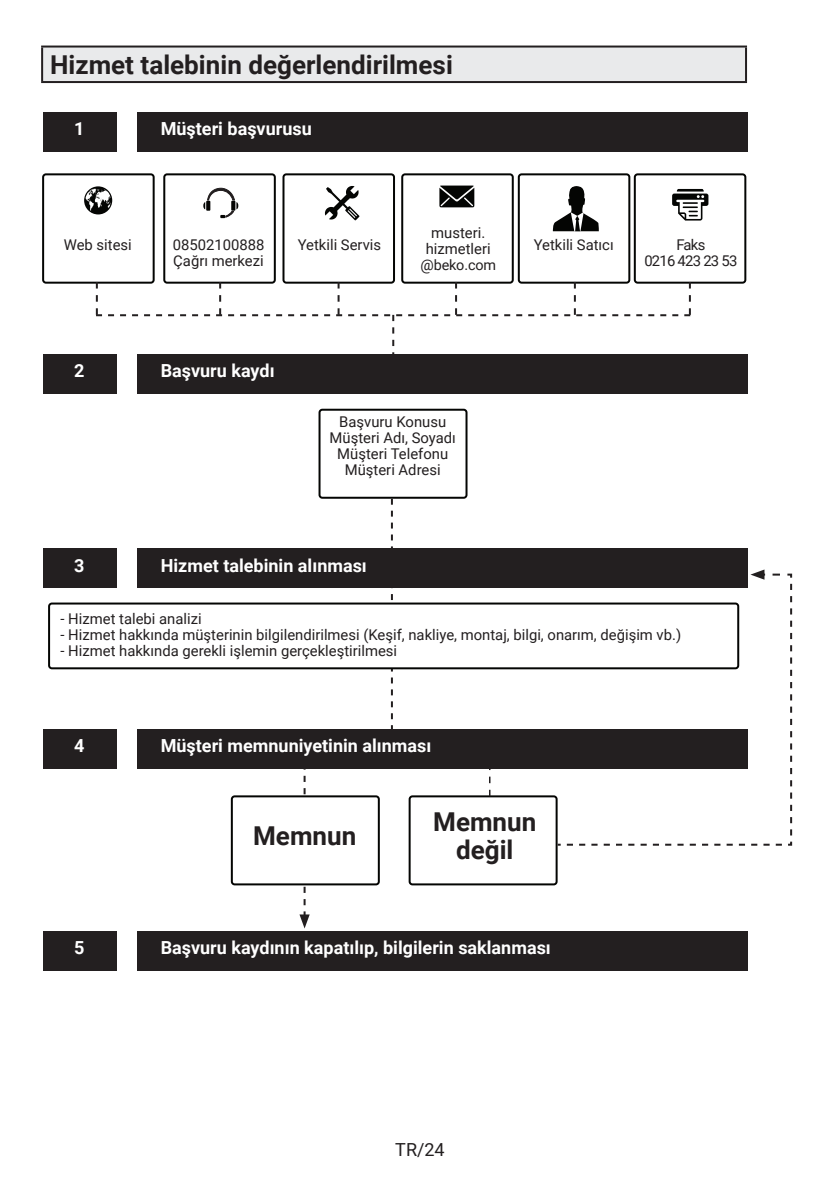
<style>
.page{position:relative;width:840px;height:1191px;background:#fff}
.page>*{position:absolute;margin:0;border:0;box-sizing:border-box;transform-origin:0 0}
.t1{font:700 26px/28px "Roboto";color:#231f20;text-align:center}
.t2{font:700 18px "Roboto";color:#fff}
.t3{font:18px "Roboto";color:#231f20}
.t4{font:14.8px/16px "Roboto";color:#231f20;text-align:center}
.t5{font:14.8px/16px "Roboto";letter-spacing:-.05em;color:#231f20;text-align:center}
.t6{font:14.4px "Roboto";letter-spacing:-.01em;color:#231f20}
.s1{font-size:14.8px}
</style>
<div class="page">
<div style="left:42px;top:47px;width:703px;height:35px;background:#e9eaeb"></div>
<hr style="left:41px;top:46px;width:705px;height:2px;background:#231f20">
<hr style="left:41px;top:48px;width:2px;height:33px;background:#231f20">
<hr style="left:744px;top:48px;width:2px;height:33px;background:#231f20">
<hr style="left:41px;top:81px;width:705px;height:2px;background:#231f20">
<div style="left:43px;top:112px;width:73px;height:39px;background:#231f20"></div>
<div style="left:43px;top:355px;width:73px;height:39px;background:#231f20"></div>
<div style="left:43px;top:549px;width:73px;height:39px;background:#231f20"></div>
<div style="left:43px;top:729px;width:73px;height:40px;background:#231f20"></div>
<div style="left:43px;top:931px;width:73px;height:39px;background:#231f20"></div>
<div style="left:137px;top:112px;width:609px;height:39px;background:#231f20"></div>
<div style="left:137px;top:355px;width:609px;height:39px;background:#231f20"></div>
<div style="left:137px;top:549px;width:609px;height:39px;background:#231f20"></div>
<div style="left:137px;top:729px;width:609px;height:40px;background:#231f20"></div>
<div style="left:137px;top:931px;width:609px;height:39px;background:#231f20"></div>
<div style="left:42px;top:173px;width:112px;height:111px;border:2px solid #040503;border-radius:3px"></div>
<div style="left:163px;top:173px;width:113px;height:111px;border:2px solid #040503;border-radius:3px"></div>
<div style="left:282px;top:173px;width:113px;height:111px;border:2px solid #040503;border-radius:3px"></div>
<div style="left:318px;top:409px;width:149px;height:90px;border:2px solid #040503;border-radius:3px"></div>
<div style="left:408px;top:795px;width:149px;height:90px;border:2px solid #040503;border-radius:3px"></div>
<div style="left:401px;top:173px;width:112px;height:111px;border:2px solid #040503;border-radius:3px"></div>
<div style="left:517px;top:173px;width:113px;height:111px;border:2px solid #040503;border-radius:3px"></div>
<div style="left:633px;top:173px;width:113px;height:111px;border:2px solid #040503;border-radius:3px"></div>
<svg style="left:84px;top:186px;width:28px;height:28px"></svg>
<svg style="left:203px;top:188px;width:35px;height:30px"></svg>
<svg style="left:324px;top:186px;width:35px;height:34px"></svg>
<svg style="left:439px;top:185px;width:35px;height:22px"></svg>
<svg style="left:552px;top:186px;width:46px;height:45px"></svg>
<svg style="left:672px;top:189px;width:36px;height:31px"></svg>
<svg style="left:96px;top:282px;width:594px;height:76px"></svg>
<svg style="left:390px;top:499px;width:2px;height:230px"></svg>
<div style="left:49px;top:603px;width:688px;height:65px;background:#fff;border-radius:3px"></div>
<div style="left:48px;top:602px;width:690px;height:67px;border:2px solid #040503;border-radius:3px"></div>
<svg style="left:299px;top:769px;width:10px;height:159px"></svg>
<svg style="left:488px;top:769px;width:2px;height:27px"></svg>
<div style="left:232px;top:796px;width:146px;height:88px;background:#fff;border-radius:3px"></div>
<div style="left:231px;top:795px;width:148px;height:90px;border:2px solid #040503;border-radius:3px"></div>
<svg style="left:555px;top:572px;width:237px;height:274px"></svg>
<svg style="left:750px;top:569px;width:29px;height:11px"></svg>
<h1 class="t1" style="left:50px;top:50px;width:404px">Hizmet talebinin değerlendirilmesi</h1>
<p class="t2" style="left:74px;top:116px;width:12px">1</p>
<p class="t2" style="left:161px;top:116px;width:152px">Müşteri başvurusu</p>
<p class="t4" style="left:425px;top:224px;width:66px">musteri. hizmetleri</p>
<p class="t6" style="left:420px;top:254px;width:77px"><span class="s1">@</span>beko.com</p>
<p class="t4" style="left:64px;top:237px;width:69px">Web sitesi</p>
<p class="t4" style="left:173px;top:237px;width:93px">08502100888</p>
<p class="t4" style="left:297px;top:237px;width:85px">Yetkili Servis</p>
<p class="t4" style="left:533px;top:237px;width:81px">Yetkili Satıcı</p>
<p class="t4" style="left:173px;top:253px;width:92px">Çağrı merkezi</p>
<p class="t5" style="left:644px;top:237px;width:94px">Faks<br>0216 423 23 53</p>
<p class="t2" style="left:74px;top:358px;width:12px">2</p>
<p class="t2" style="left:74px;top:552px;width:12px">3</p>
<p class="t2" style="left:161px;top:358px;width:115px">Başvuru kaydı</p>
<p class="t4" style="left:329px;top:413px;width:128px">Başvuru Konusu<br>Müşteri Adı, Soyadı<br>Müşteri Telefonu<br>Müşteri Adresi</p>
<p class="t2" style="left:161px;top:552px;width:207px">Hizmet talebinin alınması</p>
<p class="t4" style="left:60px;top:609px;width:143px">- Hizmet talebi analizi</p>
<p class="t4" style="left:60px;top:625px;width:621px">- Hizmet hakkında müşterinin bilgilendirilmesi (Keşif, nakliye, montaj, bilgi, onarım, değişim vb.)</p>
<p class="t4" style="left:60px;top:641px;width:338px">- Hizmet hakkında gerekli işlemin gerçekleştirilmesi</p>
<p class="t2" style="left:74px;top:733px;width:12px">4</p>
<p class="t2" style="left:74px;top:934px;width:12px">5</p>
<p class="t2" style="left:161px;top:733px;width:272px">Müşteri memnuniyetinin alınması</p>
<h1 class="t1" style="left:253px;top:821px;width:105px">Memnun</h1>
<h1 class="t1" style="left:433px;top:807px;width:105px">Memnun değil</h1>
<p class="t2" style="left:161px;top:934px;width:391px">Başvuru kaydının kapatılıp, bilgilerin saklanması</p>
<p class="t3" style="left:395px;top:1137px;width:51px">TR/24</p>
</div>
